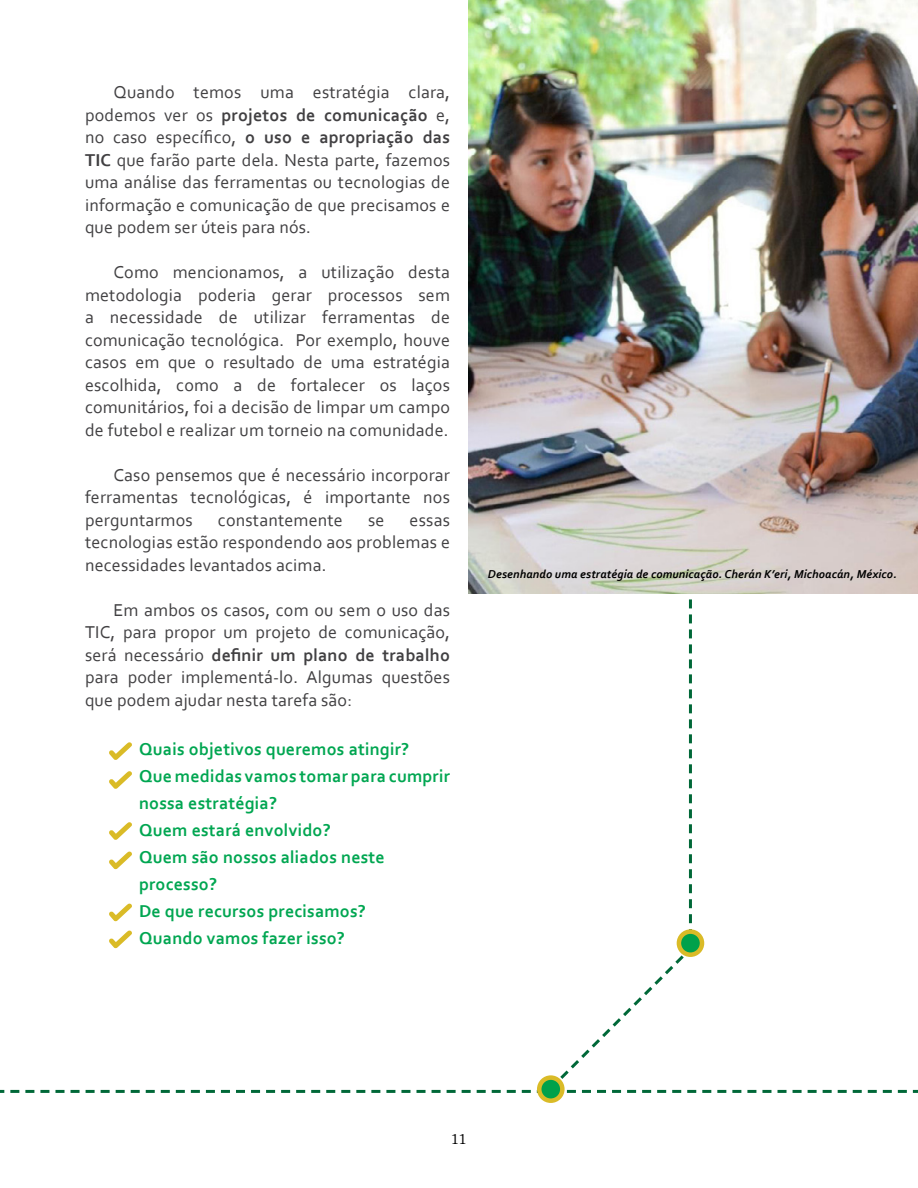
<style>
.page{position:relative;width:918px;height:1188px;background:#fff}
.page>*{position:absolute;margin:0;border:0;box-sizing:border-box;transform-origin:0 0}
.t1{font:18px/22.5px "Corbel";letter-spacing:.01em;color:#414042;text-align:justify}
.t2{font:700 18px/27px "Corbel";letter-spacing:.01em;color:#00a651}
.t3{font:16.5px "Gentium";color:#000}
.t4{font:italic 700 12px "Corbel";letter-spacing:.01em;color:#000}
.s1{font-weight:700}
</style>
<div class="page">
<img style="left:468px;top:0;width:450px;height:569px">
<svg style="left:539px;top:1078px;width:23px;height:23px"></svg>
<div style="left:537px;top:1075px;width:28px;height:28px;border:4px solid #dabb27;border-radius:50%"></div>
<svg style="left:0;top:569px;width:918px;height:524px"></svg>
<p class="t1" style="left:85px;top:81px;width:367px;text-indent:28px">Quando temos uma estratégia clara, podemos ver os <span class="s1">projetos de comunicação</span> e, no caso específico, <span class="s1">o uso e apropriação das TIC</span> que farão parte dela. Nesta parte, fazemos uma análise das ferramentas ou tecnologias de informação e comunicação de que precisamos e que podem ser úteis para nós.</p>
<p class="t1" style="left:85px;top:261px;width:367px;text-indent:28px">Como mencionamos, a utilização desta metodologia poderia gerar processos sem a necessidade de utilizar ferramentas de comunicação tecnológica. Por exemplo, houve casos em que o resultado de uma estratégia escolhida, como a de fortalecer os laços comunitários, foi a decisão de limpar um campo de futebol e realizar um torneio na comunidade.</p>
<p class="t1" style="left:85px;top:463px;width:366px;text-indent:28px">Caso pensemos que é necessário incorporar ferramentas tecnológicas, é importante nos perguntarmos</p>
<p class="t1" style="left:218px;top:508px;width:126px">constantemente</p>
<p class="t1" style="left:368px;top:508px;width:18px">se</p>
<p class="t1" style="left:85px;top:508px;width:366px;text-indent:325px">essas tecnologias estão respondendo aos problemas e necessidades levantados acima.</p>
<p class="t1" style="left:85px;top:598px;width:367px;text-indent:28px">Em ambos os casos, com ou sem o uso das TIC, para propor um projeto de comunicação, será necessário <span class="s1">definir um plano de trabalho </span>para poder implementá-lo. Algumas questões que podem ajudar nesta tarefa são:</p>
<p class="t2" style="left:139px;top:736px;width:313px">Quais objetivos queremos atingir?<br>Que medidas vamos tomar para cumprir nossa estratégia?<br>Quem estará envolvido?<br>Quem são nossos aliados neste processo?<br>De que recursos precisamos?<br>Quando vamos fazer isso?</p>
<p class="t4" style="left:488px;top:567px;width:410px">Desenhando uma estratégia de comunicação. Cherán K’eri, Michoacán, México.</p>
<p class="t3" style="left:451px;top:1126px;width:17px">11</p>
</div>
